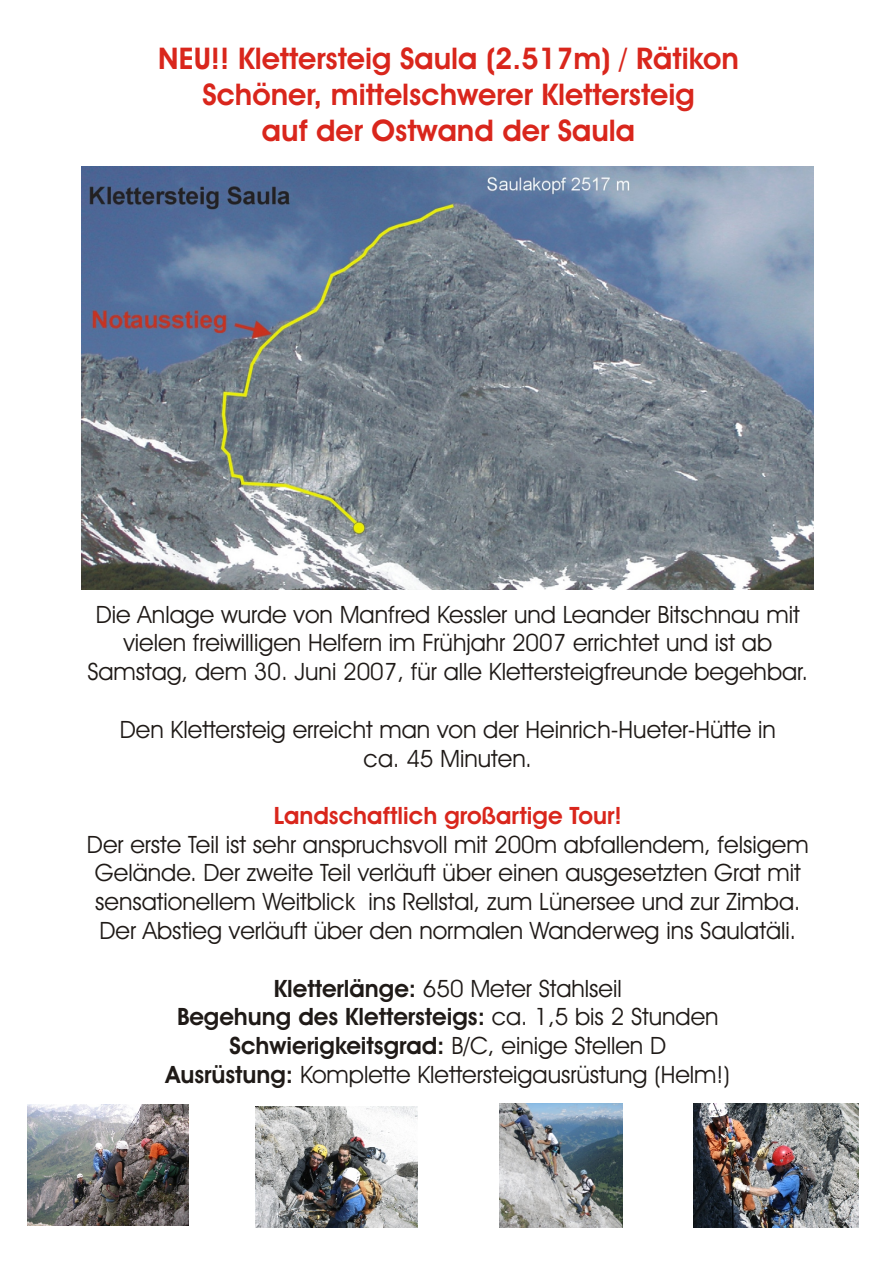
<style>
.page{position:relative;width:894px;height:1263px;background:#fff}
.page>*{position:absolute;margin:0;border:0;box-sizing:border-box;transform-origin:0 0}
.t1{font:700 30px/35.7px "Avant Garde Bk BT";color:#d9261c;text-align:center}
.t2{font:24px/28.8px "Avant Garde Bk BT";color:#1f1a17;text-align:center}
.t3{font:700 24px "Avant Garde Bk BT";color:#d9261c}
.s1{font-weight:700}
</style>
<div class="page">
<img style="left:82px;top:167px;width:732px;height:422px">
<img style="left:499px;top:1104px;width:124px;height:123px">
<img style="left:693px;top:1103px;width:165px;height:124px">
<img style="left:255px;top:1106px;width:163px;height:122px">
<img style="left:28px;top:1105px;width:161px;height:121px">
<p class="t1" style="left:158px;top:43px;width:582px">NEU!! Klettersteig Saula (2.517m) / Rätikon<br>Schöner, mittelschwerer Klettersteig<br>auf der Ostwand der Saula</p>
<p class="t2" style="left:87px;top:602px;width:722px">Die Anlage wurde von Manfred Kessler und Leander Bitschnau mit vielen freiwilligen Helfern im Frühjahr 2007 errichtet und ist ab<br>Samstag, dem 30. Juni 2007, für alle Klettersteigfreunde begehbar.</p>
<p class="t2" style="left:120px;top:717px;width:657px">Den Klettersteig erreicht man von der Heinrich-Hueter-Hütte in ca. 45 Minuten.</p>
<p class="t3" style="left:274px;top:806px;width:349px">Landschaftlich großartige Tour!</p>
<p class="t2" style="left:87px;top:832px;width:723px">Der erste Teil ist sehr anspruchsvoll mit 200m abfallendem, felsigem Gelände. Der zweite Teil verläuft über einen ausgesetzten Grat mit sensationellem Weitblick ins Rellstal, zum Lünersee und zur Zimba.<br>Der Abstieg verläuft über den normalen Wanderweg ins Saulatäli.</p>
<p class="t2" style="left:166px;top:976px;width:565px"><span class="s1">Kletterlänge:</span> 650 Meter Stahlseil<br><span class="s1">Begehung des Klettersteigs:</span> ca. 1,5 bis 2 Stunden <span class="s1">Schwierigkeitsgrad:</span> B/C, einige Stellen D <span class="s1">Ausrüstung:</span> Komplette Klettersteigausrüstung (Helm!)</p>
</div>
